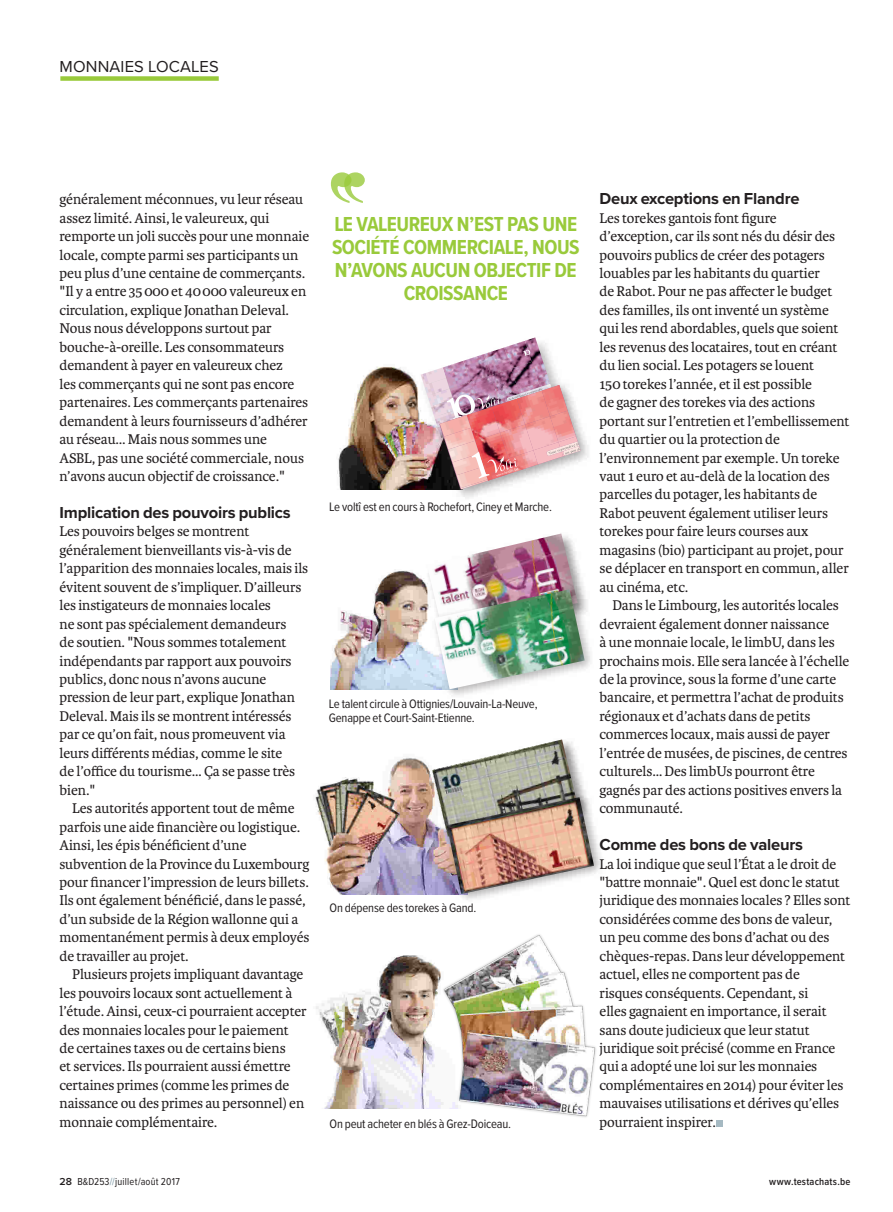
<style>
.page{position:relative;width:893px;height:1212px;background:#fff}
.page>*{position:absolute;margin:0;border:0;box-sizing:border-box;transform-origin:0 0}
.t1{font:700 21px/23.2px "Proxima Nova Cond";letter-spacing:-.02em;color:#99ca3b;text-align:center}
.t2{font:700 16.5px "Proxima Nova";letter-spacing:-.015em;color:#231f20}
.t3{font:16.5px "Proxima Nova";letter-spacing:.01em;color:#231f20}
.t4{font:15px/18.5px "Karmina";letter-spacing:-.005em;color:#231f20}
.t5{font:12.75px/14.2px "Proxima Nova Cond";letter-spacing:-.015em;color:#231f20}
.t6{font:10.5px "Proxima Nova Cond";letter-spacing:.02em;color:#231f20}
.t7{font:600 10.5px "Proxima Nova Cond";letter-spacing:.02em;color:#231f20}
.s1{font-family:"Proxima Nova";font-weight:600}
.s2{color:#7996a3}
</style>
<div class="page">
<div style="left:60px;top:76px;width:159px;height:5px;background:#99ca3b"></div>
<svg style="left:331px;top:172px;width:34px;height:31px"></svg>
<img style="left:337px;top:366px;width:97px;height:124px">
<div style="left:418px;top:336px;width:153px;height:119px;background:#231f20;opacity:.32"></div>
<img style="left:443px;top:361px;width:20px;height:19px">
<img style="left:463px;top:354px;width:21px;height:26px">
<img style="left:484px;top:347px;width:20px;height:28px">
<img style="left:504px;top:341px;width:21px;height:28px">
<img style="left:525px;top:337px;width:24px;height:43px">
<img style="left:470px;top:375px;width:21px;height:5px">
<img style="left:491px;top:369px;width:20px;height:11px">
<img style="left:511px;top:362px;width:28px;height:18px">
<img style="left:421px;top:367px;width:25px;height:18px">
<img style="left:424px;top:378px;width:25px;height:18px">
<img style="left:427px;top:389px;width:7px;height:17px">
<img style="left:431px;top:399px;width:3px;height:18px">
<svg style="left:523px;top:350px;width:7px;height:6px"></svg>
<div style="left:434px;top:380px;width:159px;height:122px;background:#231f20;opacity:.41"></div>
<img style="left:439px;top:385px;width:142px;height:105px">
<img style="left:330px;top:569px;width:100px;height:120px">
<div style="left:425px;top:532px;width:166px;height:116px;background:#231f20;opacity:.47"></div>
<img style="left:427px;top:533px;width:151px;height:101px">
<div style="left:430px;top:585px;width:165px;height:115px;background:#231f20;opacity:.33"></div>
<img style="left:434px;top:589px;width:151px;height:100px">
<img style="left:315px;top:757px;width:128px;height:137px">
<div style="left:431px;top:738px;width:160px;height:112px;background:#231f20;opacity:.51"></div>
<img style="left:432px;top:739px;width:146px;height:98px">
<div style="left:443px;top:791px;width:162px;height:112px;background:#231f20;opacity:.38"></div>
<img style="left:447px;top:797px;width:147px;height:97px">
<img style="left:316px;top:955px;width:125px;height:153px">
<img style="left:441px;top:934px;width:155px;height:183px">
<div style="left:717px;top:1120px;width:6px;height:7px;background:#a5b9c2"></div>
<p class="t3" style="left:60px;top:54px;width:161px">MONNAIES LOCALES</p>
<p class="t4" style="left:60px;top:190px;width:251px">généralement méconnues, vu leur réseau assez limité. Ainsi, le valeureux, qui remporte un joli succès pour une monnaie locale, compte parmi ses participants un peu plus d’une centaine de commerçants. "Il y a entre 35000 et 40000 valeureux en circulation, explique Jonathan Deleval.<br>Nous nous développons surtout par bouche-à-oreille. Les consommateurs demandent à payer en valeureux chez<br>les commerçants qui ne sont pas encore partenaires. Les commerçants partenaires demandent à leurs fournisseurs d’adhérer au réseau... Mais nous sommes une<br>ASBL, pas une société commerciale, nous n’avons aucun objectif de croissance."</p>
<p class="t2" style="left:60px;top:500px;width:233px">Implication des pouvoirs publics</p>
<p class="t4" style="left:60px;top:522px;width:250px">Les pouvoirs belges se montrent généralement bienveillants vis-à-vis de l’apparition des monnaies locales, mais ils évitent souvent de s’impliquer. D’ailleurs les instigateurs de monnaies locales<br>ne sont pas spécialement demandeurs<br>de soutien. "Nous sommes totalement indépendants par rapport aux pouvoirs publics, donc nous n’avons aucune pression de leur part, explique Jonathan Deleval. Mais ils se montrent intéressés par ce qu’on fait, nous promeuvent via leurs différents médias, comme le site<br>de l’office du tourisme… Ça se passe très bien."</p>
<p class="t4" style="left:60px;top:799px;width:251px;text-indent:13px">Les autorités apportent tout de même parfois une aide financière ou logistique.<br>Ainsi, les épis bénéficient d’une subvention de la Province du Luxembourg pour financer l’impression de leurs billets.<br>Ils ont également bénéficié, dans le passé, d’un subside de la Région wallonne qui a momentanément permis à deux employés de travailler au projet.</p>
<p class="t4" style="left:60px;top:965px;width:249px;text-indent:13px">Plusieurs projets impliquant davantage les pouvoirs locaux sont actuellement à l’étude. Ainsi, ceux-ci pourraient accepter des monnaies locales pour le paiement de certaines taxes ou de certains biens<br>et services. Ils pourraient aussi émettre certaines primes (comme les primes de naissance ou des primes au personnel) en monnaie complémentaire.</p>
<h1 class="t1" style="left:332px;top:211px;width:249px">LE VALEUREUX N’EST PAS UNE<br>SOCIÉTÉ COMMERCIALE, NOUS<br>N’AVONS AUCUN OBJECTIF DE<br>CROISSANCE</h1>
<p class="t5" style="left:329px;top:499px;width:224px">Le voltî est en cours à Rochefort, Ciney et Marche.</p>
<p class="t5" style="left:329px;top:696px;width:210px">Le talent circule à Ottignies/Louvain-La-Neuve,<br>Genappe et Court-Saint-Etienne.</p>
<p class="t5" style="left:330px;top:900px;width:148px">On dépense des torekes à Gand.</p>
<p class="t5" style="left:330px;top:1116px;width:183px">On peut acheter en blés à Grez-Doiceau.</p>
<p class="t2" style="left:600px;top:186px;width:201px">Deux exceptions en Flandre</p>
<p class="t4" style="left:600px;top:209px;width:251px">Les torekes gantois font figure d’exception, car ils sont nés du désir des pouvoirs publics de créer des potagers louables par les habitants du quartier<br>de Rabot. Pour ne pas affecter le budget des familles, ils ont inventé un système qui les rend abordables, quels que soient les revenus des locataires, tout en créant du lien social. Les potagers se louent<br>150 torekes l’année, et il est possible<br>de gagner des torekes via des actions portant sur l’entretien et l’embellissement du quartier ou la protection de l’environnement par exemple. Un toreke vaut 1 euro et au-delà de la location des parcelles du potager, les habitants de Rabot peuvent également utiliser leurs torekes pour faire leurs courses aux magasins (bio) participant au projet, pour se déplacer en transport en commun, aller au cinéma, etc.</p>
<p class="t4" style="left:600px;top:596px;width:251px;text-indent:13px">Dans le Limbourg, les autorités locales devraient également donner naissance<br>à une monnaie locale, le limbU, dans les prochains mois. Elle sera lancée à l’échelle de la province, sous la forme d’une carte bancaire, et permettra l’achat de produits régionaux et d’achats dans de petits commerces locaux, mais aussi de payer l’entrée de musées, de piscines, de centres culturels… Des limbUs pourront être gagnés par des actions positives envers la communauté.</p>
<p class="t2" style="left:600px;top:832px;width:205px">Comme des bons de valeurs</p>
<p class="t4" style="left:600px;top:854px;width:252px">La loi indique que seul l’État a le droit de "battre monnaie". Quel est donc le statut juridique des monnaies locales ? Elles sont considérées comme des bons de valeur, un peu comme des bons d’achat ou des chèques-repas. Dans leur développement actuel, elles ne comportent pas de<br>risques conséquents. Cependant, si<br>elles gagnaient en importance, il serait sans doute judicieux que leur statut juridique soit précisé (comme en France qui a adopté une loi sur les monnaies complémentaires en 2014) pour éviter les mauvaises utilisations et dérives qu’elles pourraient inspirer.</p>
<p class="t6" style="left:60px;top:1174px;width:122px"><span class="s1">28</span> B&amp;D253<span class="s2">//</span>juillet/août 2017</p>
<p class="t7" style="left:769px;top:1174px;width:83px">www.testachats.be</p>
</div>
